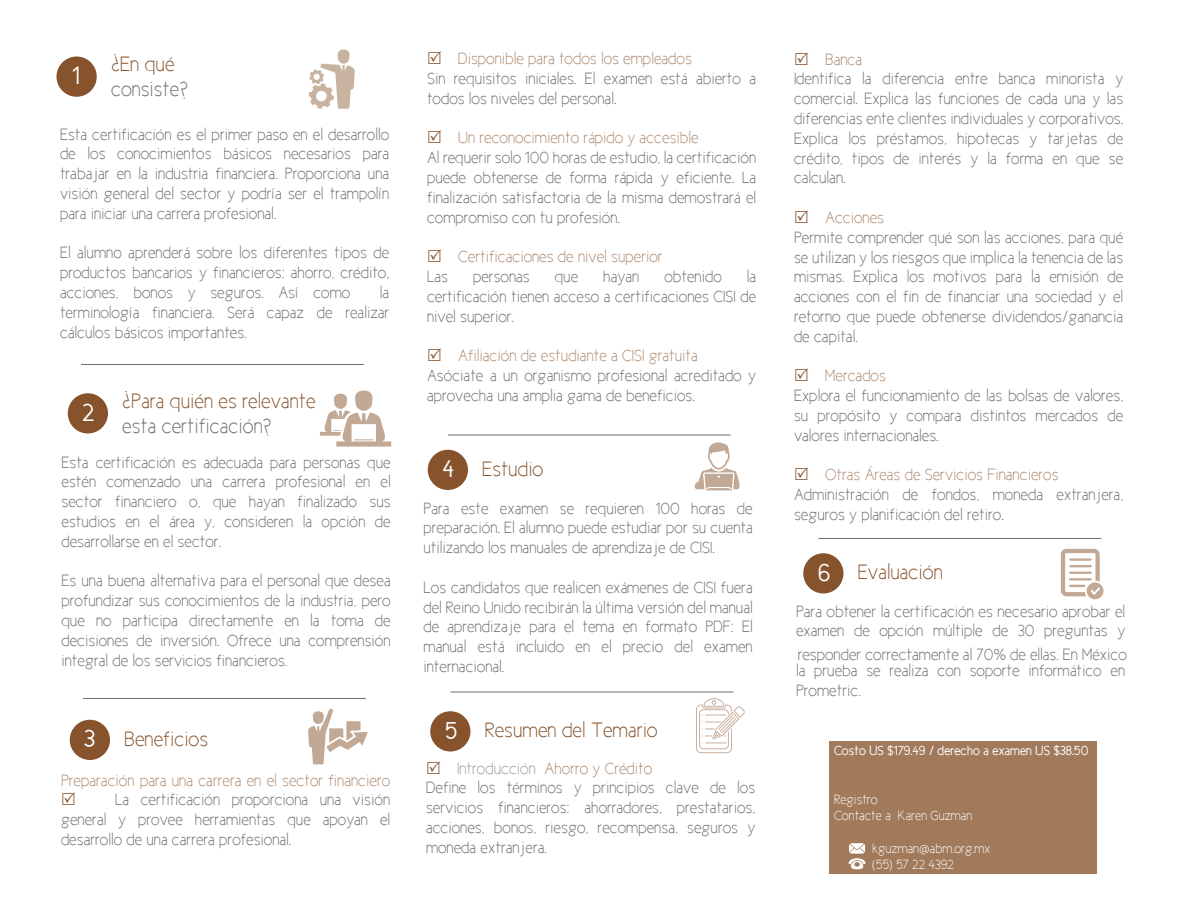
<style>
.page{position:relative;width:1188px;height:918px;background:#fff}
.page>*{position:absolute;margin:0;border:0;box-sizing:border-box;transform-origin:0 0}
.t1{font:25.2px "New Cicle Gordita";color:#fff}
.t2{font:21px "New Cicle Fina";color:#86532c}
.t3{font:21px "New Cicle Fina";color:#6c6d70}
.t4{font:16.5px/19.8px "New Cicle Fina";color:#6c6d70;text-align:justify}
.t5{font:16.5px "New Cicle Fina";color:rgb(134 83 44/.7)}
.t6{font:13.5px/16.2px "New Cicle Fina";color:#fff}
.t7{font:13.5px "New Cicle Gordita";color:#fff}
.s1{font-family:"New Cicle Gordita";font-size:25.2px;color:#fff}
.s2{color:rgb(108 109 112/.7)}
.s3{color:rgb(134 83 44/.7)}
</style>
<div class="page">
<div style="left:829px;top:741px;width:268px;height:132px;background:#a17a5c"></div>
<div style="left:57px;top:57px;width:40px;height:40px;background:#86532c;border-radius:50%"></div>
<svg style="left:309px;top:49px;width:46px;height:60px"></svg>
<div style="left:68px;top:393px;width:40px;height:41px;background:#86532c;border-radius:50%"></div>
<div style="left:70px;top:720px;width:40px;height:40px;background:#86532c;border-radius:50%"></div>
<svg style="left:320px;top:390px;width:71px;height:57px"></svg>
<svg style="left:308px;top:709px;width:60px;height:55px"></svg>
<div style="left:428px;top:450px;width:40px;height:40px;background:#86532c;border-radius:50%"></div>
<div style="left:430px;top:711px;width:40px;height:40px;background:#86532c;border-radius:50%"></div>
<svg style="left:695px;top:442px;width:45px;height:48px"></svg>
<svg style="left:696px;top:698px;width:49px;height:55px"></svg>
<div style="left:803px;top:553px;width:41px;height:40px;background:#86532c;border-radius:50%"></div>
<svg style="left:1061px;top:549px;width:42px;height:50px"></svg>
<svg style="left:849px;top:843px;width:16px;height:26px"></svg>
<h1 class="t1" style="left:73px;top:62px;width:9px">1</h1>
<p class="t2" style="left:111px;top:53px;width:65px">¿En qué</p>
<p class="t3" style="left:111px;top:78px;width:78px">consiste?</p>
<p class="t4" style="left:60px;top:124px;width:331px">Esta certificación es el primer paso en el desarrollo de los conocimientos básicos necesarios para trabajar en la industria financiera. Proporciona una visión general del sector y podría ser el trampolín para iniciar una carrera profesional.</p>
<p class="t4" style="left:60px;top:243px;width:331px">El alumno aprenderá sobre los diferentes tipos de productos bancarios y financieros: ahorro, crédito, acciones, bonos y seguros. Así como</p>
<p class="t4" style="left:60px;top:283px;width:331px;text-indent:320px">la terminología financiera. Será capaz de realizar cálculos básicos importantes.</p>
<h1 class="t1" style="left:82px;top:399px;width:13px">2</h1>
<p class="t2" style="left:122px;top:389px;width:195px">¿Para quién es relevante</p>
<p class="t3" style="left:122px;top:415px;width:151px">esta certificación?</p>
<p class="t4" style="left:62px;top:452px;width:331px">Esta certificación es adecuada para personas que estén comenzado una carrera profesional en el sector financiero o, que hayan finalizado sus estudios en el área y, consideren la opción de desarrollarse en el sector.</p>
<p class="t4" style="left:62px;top:571px;width:331px">Es una buena alternativa para el personal que desea profundizar sus conocimientos de la industria, pero que no participa directamente en la toma de decisiones de inversión. Ofrece una comprensión integral de los servicios financieros.</p>
<p class="t2" style="left:84px;top:728px;width:125px"><span class="s1">3</span> Beneficios</p>
<p class="t5" style="left:61px;top:771px;width:331px">Preparación para una carrera en el sector financiero</p>
<p class="t4" style="left:61px;top:790px;width:331px;text-indent:54px">La certificación proporciona una visión general y provee herramientas que apoyan el desarrollo de una carrera profesional.</p>
<p class="t5" style="left:458px;top:50px;width:235px">Disponible para todos los empleados</p>
<p class="t4" style="left:427px;top:69px;width:331px">Sin requisitos iniciales. El examen está abierto a todos los niveles del personal.</p>
<p class="t5" style="left:458px;top:129px;width:242px">Un reconocimiento rápido y accesible</p>
<p class="t4" style="left:427px;top:148px;width:331px">Al requerir solo 100 horas de estudio, la certificación puede obtenerse de forma rápida y eficiente. La finalización satisfactoria de la misma demostrará el compromiso con tu profesión.</p>
<p class="t5" style="left:458px;top:248px;width:206px">Certificaciones de nivel superior</p>
<p class="t4" style="left:427px;top:267px;width:23px">Las</p>
<p class="t4" style="left:473px;top:267px;width:58px">personas</p>
<p class="t4" style="left:555px;top:267px;width:25px">que</p>
<p class="t4" style="left:603px;top:267px;width:38px">hayan</p>
<p class="t4" style="left:664px;top:267px;width:59px">obtenido</p>
<p class="t4" style="left:427px;top:267px;width:331px;text-indent:320px">la certificación tienen acceso a certificaciones CISI de nivel superior.</p>
<p class="t5" style="left:458px;top:347px;width:241px">Afiliación de estudiante a CISI gratuita</p>
<p class="t4" style="left:427px;top:366px;width:331px">Asóciate a un organismo profesional acreditado y aprovecha una amplia gama de beneficios.</p>
<p class="t2" style="left:442px;top:458px;width:103px"><span class="s1">4</span> Estudio</p>
<p class="t4" style="left:424px;top:498px;width:331px">Para este examen se requieren 100 horas de preparación. El alumno puede estudiar por su cuenta utilizando los manuales de aprendizaje de CISI.</p>
<p class="t4" style="left:424px;top:577px;width:331px">Los candidatos que realicen exámenes de CISI fuera del Reino Unido recibirán la última versión del manual de aprendizaje para el tema en formato PDF: El manual está incluido en el precio del examen internacional.</p>
<p class="t2" style="left:445px;top:719px;width:214px"><span class="s1">5</span> Resumen del Temario</p>
<p class="t4" style="left:426px;top:758px;width:331px;text-align:left;text-indent:31px"><span class="s2">Introducción</span> <span class="s3">Ahorro y Crédito<br></span>Define los términos y principios clave de los servicios financieros: ahorradores, prestatarios, acciones, bonos, riesgo, recompensa, seguros y moneda extranjera.</p>
<p class="t5" style="left:825px;top:50px;width:38px">Banca</p>
<p class="t4" style="left:794px;top:69px;width:331px">Identifica la diferencia entre banca minorista y comercial. Explica las funciones de cada una y las diferencias ente clientes individuales y corporativos.<br>Explica los préstamos, hipotecas y tarjetas de crédito, tipos de interés y la forma en que se calculan.</p>
<p class="t5" style="left:825px;top:209px;width:60px">Acciones</p>
<p class="t4" style="left:794px;top:227px;width:331px">Permite comprender qué son las acciones, para qué se utilizan y los riesgos que implica la tenencia de las mismas. Explica los motivos para la emisión de acciones con el fin de financiar una sociedad y el retorno que puede obtenerse dividendos/ganancia de capital.</p>
<p class="t5" style="left:825px;top:367px;width:62px">Mercados</p>
<p class="t4" style="left:794px;top:386px;width:331px">Explora el funcionamiento de las bolsas de valores, su propósito y compara distintos mercados de valores internacionales.</p>
<p class="t5" style="left:825px;top:466px;width:235px">Otras Áreas de Servicios Financieros</p>
<p class="t4" style="left:794px;top:485px;width:331px">Administración de fondos, moneda extranjera, seguros y planificación del retiro.</p>
<p class="t2" style="left:818px;top:561px;width:127px"><span class="s1">6</span> Evaluación</p>
<p class="t4" style="left:796px;top:601px;width:331px">Para obtener la certificación es necesario aprobar el examen de opción múltiple de 30 preguntas y</p>
<p class="t4" style="left:796px;top:647px;width:332px;line-height:15.8px">responder correctamente al 70% de ellas. En México la prueba se realiza con soporte informático en</p>
<p class="t4" style="left:796px;top:680px;width:66px">Prometric.</p>
<p class="t7" style="left:834px;top:744px;width:256px">Costo US $179.49 / derecho a examen US $38.50</p>
<p class="t6" style="left:834px;top:791px;width:140px">Registro<br>Contacte a Karen Guzman</p>
<p class="t6" style="left:872px;top:840px;width:120px">kguzman@abm.org.mx (55) 57 22 4392</p>
</div>
